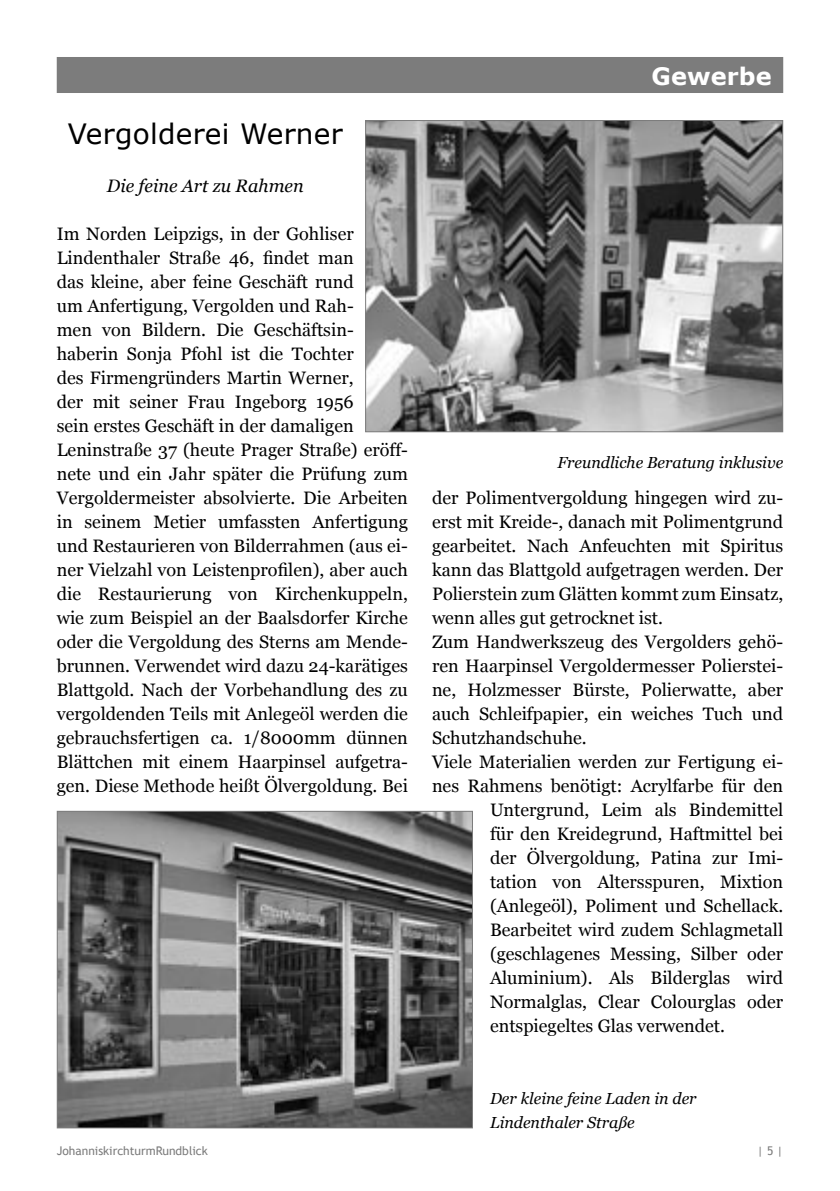
<style>
.page{position:relative;width:840px;height:1191px;background:#fff}
.page>*{position:absolute;margin:0;border:0;box-sizing:border-box;transform-origin:0 0}
.t1{font:28px "Verdana";letter-spacing:.01em;color:#000}
.t2{font:700 24px "Verdana";letter-spacing:.005em;color:#fff}
.t3{font:18px/24px "Georgia";color:#000}
.t4{font:italic 18px "Georgia";color:#000}
.t5{font:italic 16px/24px "Georgia";color:#000}
.t6{font:12px "Trebuchet MS";color:#7c7c7c}
</style>
<div class="page">
<div style="left:57px;top:57px;width:725px;height:36px;background:#7c7c7c"></div>
<img style="left:367px;top:122px;width:413px;height:308px">
<div style="left:365px;top:120px;width:417px;height:312px;border:1px solid #7c7c7c"></div>
<img style="left:59px;top:813px;width:411px;height:313px">
<div style="left:57px;top:811px;width:415px;height:317px;border:1px solid #7c7c7c"></div>
<h1 class="t1" style="left:68px;top:116px;width:276px">Vergolderei Werner</h1>
<p class="t4" style="left:107px;top:176px;width:198px">Die feine Art zu Rahmen</p>
<p class="t3" style="left:57px;top:222px;width:352px">Im Norden Leipzigs, in der Gohliser Lindenthaler Straße 46, findet man<br>das kleine, aber feine Geschäft rund<br>um Anfertigung, Vergolden und Rah-<br>men von Bildern. Die Geschäftsin&shy;haberin Sonja Pfohl ist die Tochter<br>des Firmengründers Martin Werner,<br>der mit seiner Frau Ingeborg 1956<br>sein erstes Geschäft in der damaligen Leninstraße 37 (heute Prager Straße) eröff&shy;nete und ein Jahr später die Prüfung zum Vergoldermeister absolvierte. Die Arbeiten in seinem Metier umfassten Anfertigung und Restaurieren von Bilderrahmen (aus ei&shy;ner Vielzahl von Leistenprofilen), aber auch die Restaurierung von Kirchenkuppeln, wie zum Beispiel an der Baalsdorfer Kirche oder die Vergoldung des Sterns am Mende&shy;brunnen. Verwendet wird dazu 24-karätiges Blattgold. Nach der Vorbehandlung des zu vergoldenden Teils mit Anlegeöl werden die gebrauchsfertigen ca. 1/8000mm dünnen Blättchen mit einem Haarpinsel aufgetra&shy;gen. Diese Methode heißt Ölvergoldung. Bei</p>
<h2 class="t2" style="left:651px;top:61px;width:122px">Gewerbe</h2>
<p class="t5" style="left:557px;top:451px;width:227px">Freundliche Beratung inklusive</p>
<p class="t3" style="left:432px;top:486px;width:352px">der Polimentvergoldung hingegen wird zu-</p>
<p class="t3" style="left:432px;top:510px;width:352px">erst mit Kreide-, danach mit Polimentgrund</p>
<p class="t3" style="left:432px;top:534px;width:352px">gearbeitet. Nach Anfeuchten mit Spiritus</p>
<p class="t3" style="left:432px;top:558px;width:352px">kann das Blattgold aufgetragen werden. Der</p>
<p class="t3" style="left:432px;top:582px;width:352px">Polierstein zum Glätten kommt zum Einsatz,</p>
<p class="t3" style="left:432px;top:606px;width:232px">wenn alles gut getrocknet ist.</p>
<p class="t3" style="left:432px;top:630px;width:352px">Zum Handwerkszeug des Vergolders gehö-</p>
<p class="t3" style="left:432px;top:654px;width:352px">ren Haarpinsel Vergoldermesser Polierstei-</p>
<p class="t3" style="left:432px;top:678px;width:352px">ne, Holzmesser Bürste, Polierwatte, aber</p>
<p class="t3" style="left:432px;top:702px;width:352px">auch Schleifpapier, ein weiches Tuch und</p>
<p class="t3" style="left:432px;top:726px;width:156px">Schutzhandschuhe.</p>
<p class="t3" style="left:432px;top:750px;width:352px">Viele Materialien werden zur Fertigung ei-</p>
<p class="t3" style="left:432px;top:774px;width:352px">nes Rahmens benötigt: Acrylfarbe für den</p>
<p class="t3" style="left:489px;top:798px;width:294px">Untergrund, Leim als Bindemittel</p>
<p class="t3" style="left:489px;top:822px;width:294px">für den Kreidegrund, Haftmittel bei</p>
<p class="t3" style="left:489px;top:846px;width:294px">der Ölvergoldung, Patina zur Imi-</p>
<p class="t3" style="left:489px;top:870px;width:294px">tation von Altersspuren, Mixtion</p>
<p class="t3" style="left:489px;top:894px;width:294px">(Anlegeöl), Poliment und Schellack.</p>
<p class="t3" style="left:489px;top:918px;width:294px">Bearbeitet wird zudem Schlagmetall</p>
<p class="t3" style="left:489px;top:942px;width:294px">(geschlagenes Messing, Silber oder</p>
<p class="t3" style="left:489px;top:966px;width:294px">Aluminium). Als Bilderglas wird</p>
<p class="t3" style="left:489px;top:990px;width:294px">Normalglas, Clear Colourglas oder</p>
<p class="t3" style="left:489px;top:1014px;width:236px">entspiegeltes Glas verwendet.</p>
<p class="t5" style="left:489px;top:1086px;width:208px">Der kleine feine Laden in der<br>Lindenthaler Straße</p>
<p class="t6" style="left:57px;top:1143px;width:153px">JohanniskirchturmRundblick</p>
<p class="t6" style="left:756px;top:1143px;width:28px">| 5 |</p>
</div>
